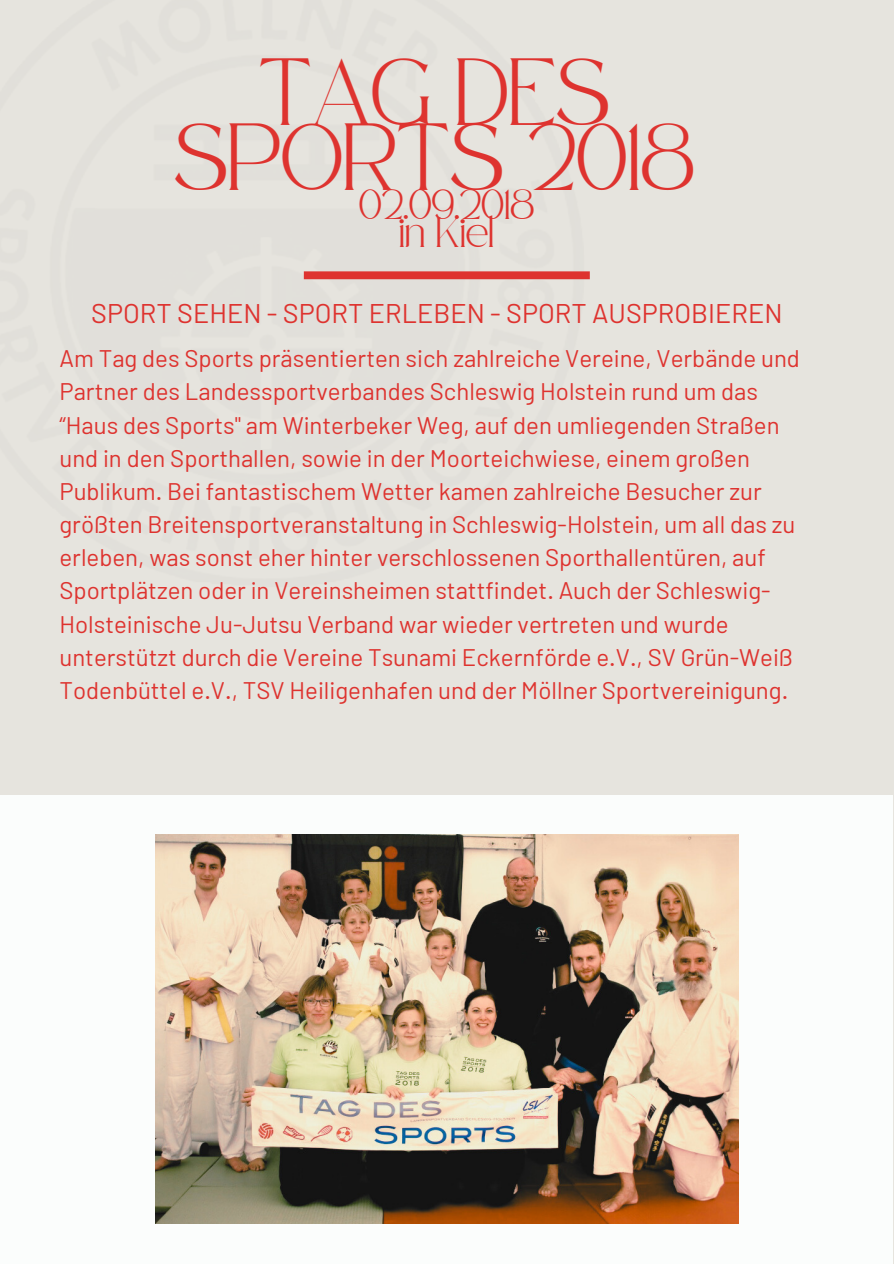
<style>
.page{position:relative;width:894px;height:1264px;background:#fff}
.page>*{position:absolute;margin:0;border:0;box-sizing:border-box;transform-origin:0 0}
.t1{font:46.5px/64.9px "Safira March";color:#de332f;text-align:center}
.t2{font:27px "Barlow";color:#de332f}
.t3{font:24px/33.2px "Barlow";color:#de332f}
.t4{font:20.7px "Safira March";color:#de332f}
</style>
<div class="page">
<div style="left:0;top:0;width:893px;height:1263px;background:#e6e4de"></div>
<div style="left:0;top:795px;width:892px;height:468px;background:#fbfdfc"></div>
<div style="left:304px;top:271px;width:285px;height:8px;background:#de332f"></div>
<img style="left:155px;top:835px;width:583px;height:388px">
<p class="t1" style="left:174px;top:77px;width:522px">TAG DES<br>SPORTS 2018</p>
<h1 class="t4" style="left:359px;top:199px;width:177px">02.09.2018</h1>
<h2 class="t4" style="left:399px;top:228px;width:97px">in Kiel</h2>
<h3 class="t2" style="left:91px;top:296px;width:692px">SPORT SEHEN - SPORT ERLEBEN - SPORT AUSPROBIEREN</h3>
<p class="t3" style="left:59px;top:341px;width:741px">Am Tag des Sports präsentierten sich zahlreiche Vereine, Verbände und Partner des Landessportverbandes Schleswig Holstein rund um das “Haus des Sports" am Winterbeker Weg, auf den umliegenden Straßen und in den Sporthallen, sowie in der Moorteichwiese, einem großen Publikum. Bei fantastischem Wetter kamen zahlreiche Besucher zur größten Breitensportveranstaltung in Schleswig-Holstein, um all das zu erleben, was sonst eher hinter verschlossenen Sporthallentüren, auf Sportplätzen oder in Vereinsheimen stattfindet. Auch der Schleswig-Holsteinische Ju-Jutsu Verband war wieder vertreten und wurde unterstützt durch die Vereine Tsunami Eckernförde e.V., SV Grün-Weiß Todenbüttel e.V., TSV Heiligenhafen und der Möllner Sportvereinigung.</p>
</div>
